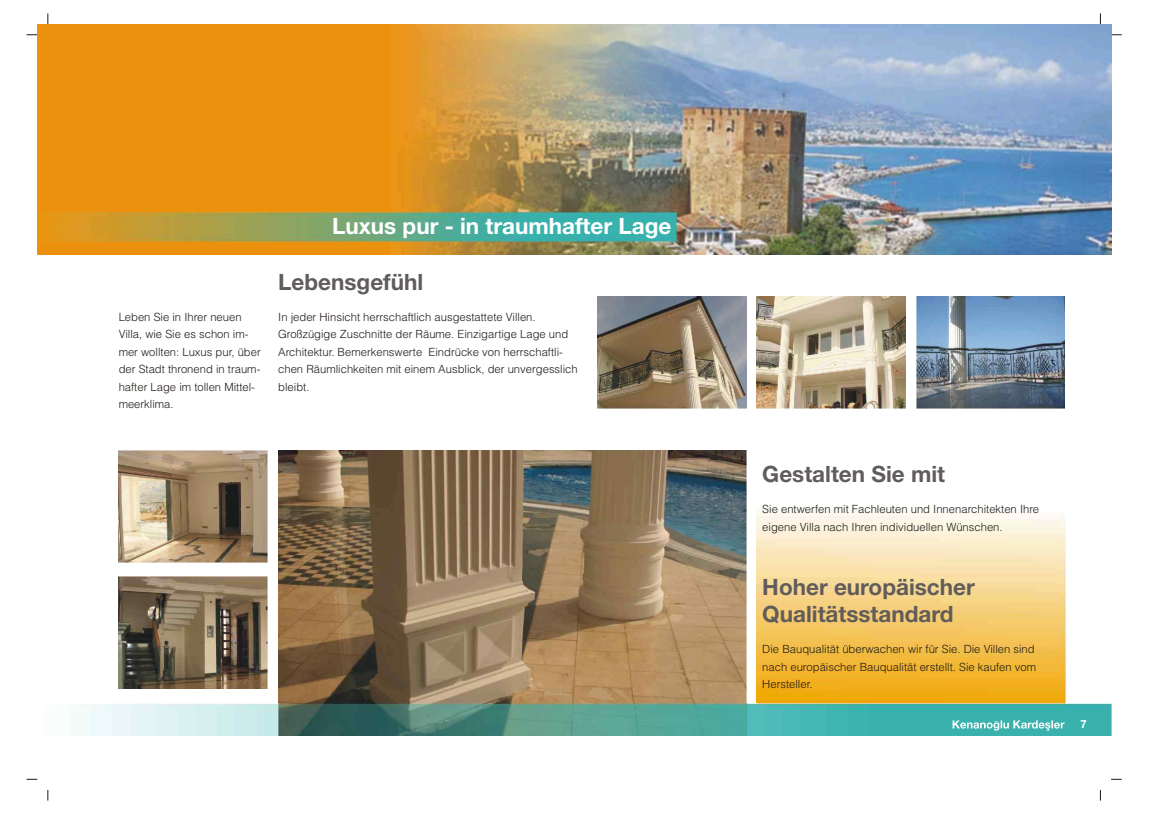
<style>
.page{position:relative;width:1149px;height:813px;background:#fff}
.page>*{position:absolute;margin:0;border:0;box-sizing:border-box;transform-origin:0 0}
.t1{font:700 22.5px/26.9px "Helvetica Neue";color:#615c5c}
.t2{font:700 22.5px "Helvetica Neue";color:#fff}
.t3{font:300 11.25px/17.5px "Helvetica";color:#1f1a17}
.t4{font:700 11.25px "Helvetica Neue";color:#fff}
</style>
<div class="page">
<img style="left:37px;top:24px;width:1074px;height:231px">
<img style="left:37px;top:213px;width:639px;height:28px">
<img style="left:757px;top:512px;width:308px;height:191px">
<img style="left:278px;top:451px;width:469px;height:252px">
<img style="left:597px;top:296px;width:149px;height:112px">
<img style="left:916px;top:296px;width:149px;height:112px">
<img style="left:757px;top:296px;width:148px;height:112px">
<img style="left:119px;top:450px;width:148px;height:112px">
<img style="left:119px;top:576px;width:148px;height:112px">
<img style="left:77px;top:703px;width:1034px;height:32px">
<svg style="left:952px;top:720px;width:112px;height:10px"></svg>
<h1 class="t2" style="left:332px;top:216px;width:341px">Luxus pur - in traumhafter Lage</h1>
<h1 class="t1" style="left:278px;top:270px;width:146px">Lebensgefühl</h1>
<p class="t3" style="left:119px;top:309px;width:144px">Leben Sie in Ihrer neuen<br>Villa, wie Sie es schon im&shy;mer wollten: Luxus pur, über der Stadt thronend in traum&shy;hafter Lage im tollen Mittel&shy;meerklima.</p>
<p class="t3" style="left:278px;top:309px;width:301px">In jeder Hinsicht herrschaftlich ausgestattete Villen.<br>Großzügige Zuschnitte der Räume. Einzigartige Lage und Architektur. Bemerkenswerte Eindrücke von herrschaftli&shy;chen Räumlichkeiten mit einem Ausblick, der unvergesslich bleibt.</p>
<h1 class="t1" style="left:762px;top:462px;width:184px">Gestalten Sie mit</h1>
<p class="t3" style="left:762px;top:501px;width:278px">Sie entwerfen mit Fachleuten und Innenarchitekten Ihre eigene Villa nach Ihren individuellen Wünschen.</p>
<h1 class="t1" style="left:762px;top:575px;width:214px">Hoher europäischer<br>Qualitätsstandard</h1>
<p class="t3" style="left:762px;top:641px;width:275px;text-align:justify">Die Bauqualität überwachen wir für Sie. Die Villen sind nach europäischer Bauqualität erstellt. Sie kaufen vom Hersteller.</p>
<p class="t4" style="left:1080px;top:719px;width:8px">7</p>
</div>
